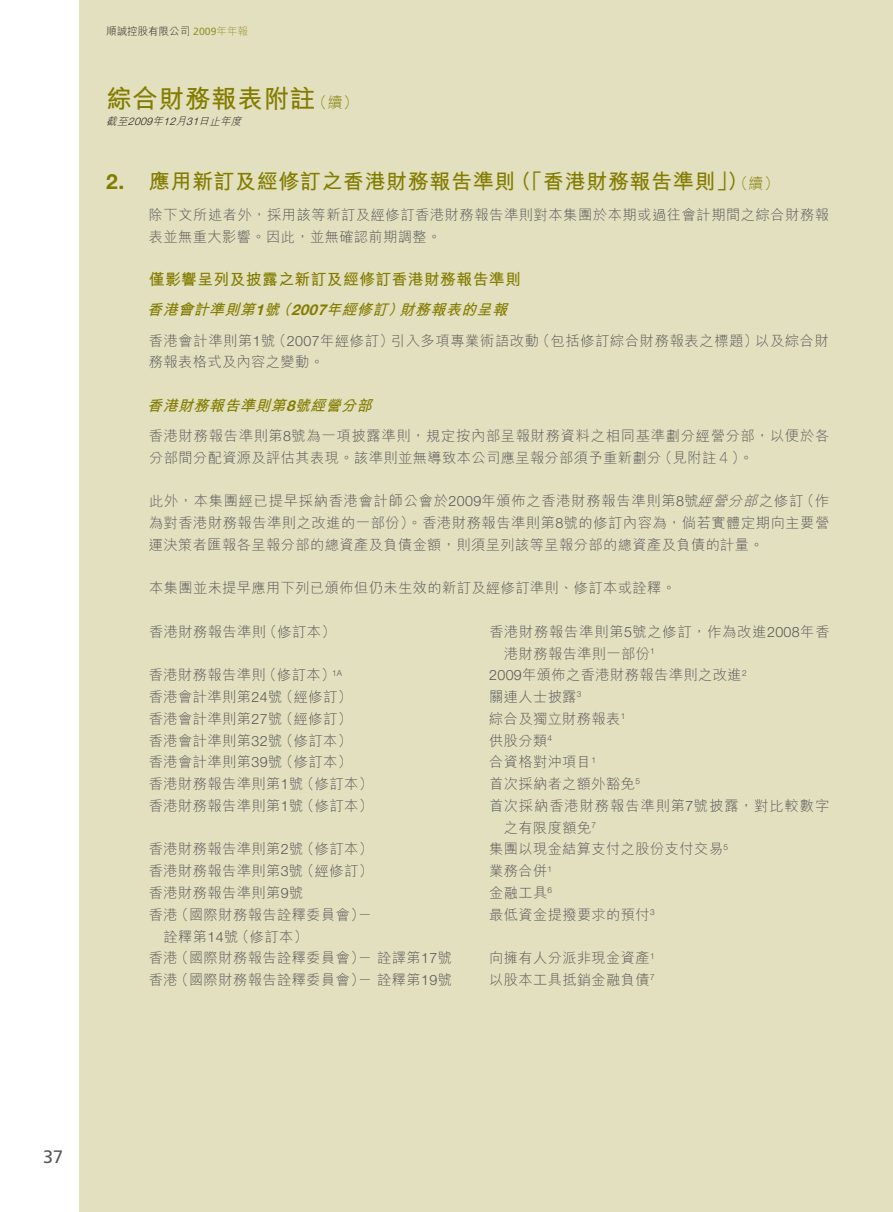
<style>
.page{position:relative;width:893px;height:1212px;background:#fff}
.page>*{position:absolute;margin:0;border:0;box-sizing:border-box;transform-origin:0 0}
.t1{font:700 25.5px "M Hei HK";letter-spacing:.03em;color:#827c00}
.t2{font:700 21px "M Hei HK";letter-spacing:.03em;color:#827c00}
.t3{font:700 21px "Helvetica Neue LT Std";color:#827c00}
.t4{font:18px "Frutiger LT Std";color:#57585a}
.t5{font:700 15.75px "M Hei HK";letter-spacing:.03em;color:#827c00}
.t6{font:italic 700 15px "M Hei HK";color:#827c00}
.t7{font:300 15px "M Hei HK";color:#827c00}
.t8{font:italic 700 15px "Helvetica Neue LT Std";color:#827c00}
.t9{font:300 14.25px/21.8px "M Hei HK";letter-spacing:.03em;color:#57585a}
.t10{font:300 14.25px/21.8px "M Hei HK";letter-spacing:.05em;color:#57585a}
.t11{font:300 14.25px "M Hei HK";letter-spacing:.055em;color:#57585a}
.t12{font:300 14.25px "M Hei HK";letter-spacing:.065em;color:#57585a}
.t13{font:300 10.5px "M Hei HK";color:#231f20}
.t14{font:italic 300 10.5px "M Hei HK";color:#231f20}
.t15{font:italic 300 10.5px "Helvetica Neue LT Std";color:#231f20}
.t16{font:300 8.25px "Helvetica Neue LT Std";color:#57585a}
.s1{font-family:"Frutiger LT Std";font-weight:400;color:#9a9430}
.s2{color:#9a9430}
.s3{font-weight:300;font-size:15px}
.s4{font-family:"Helvetica Neue LT Std"}
.s5{font-style:italic}
</style>
<div class="page">
<div style="left:79px;top:0;width:814px;height:1212px;background:#e3e0bf"></div>
<p class="t13" style="left:106px;top:24px;width:143px">順誠控股有限公司 <span class="s1">2009</span><span class="s2">年年報</span></p>
<h1 class="t1" style="left:106px;top:80px;width:210px">綜合財務報表附註</h1>
<p class="t7" style="left:312px;top:92px;width:47px">（續(</p>
<p class="t14" style="left:199px;top:113px;width:48px">日止年度</p>
<p class="t14" style="left:152px;top:113px;width:16px">年</p>
<p class="t14" style="left:106px;top:113px;width:27px">截至</p>
<p class="t14" style="left:175px;top:113px;width:16px">月</p>
<p class="t15" style="left:128px;top:114px;width:29px">2009</p>
<p class="t15" style="left:163px;top:114px;width:17px">12</p>
<p class="t15" style="left:186px;top:114px;width:17px">31</p>
<h2 class="t3" style="left:106px;top:168px;width:20px">2.</h2>
<h2 class="t2" style="left:149px;top:166px;width:368px">應用新訂及經修訂之香港財務報告準則</h2>
<h2 class="t2" style="left:511px;top:166px;width:239px">（「香港財務報告準則」）<span class="s3">（</span></h2>
<p class="t7" style="left:749px;top:173px;width:32px">續(</p>
<p class="t9" style="left:149px;top:203px;width:682px">除下文所述者外，採用該等新訂及經修訂香港財務報告準則對本集團於本期或過往會計期間之綜合財務報表並無重大影響。因此，並無確認前期調整。</p>
<p class="t5" style="left:149px;top:268px;width:373px">僅影響呈列及披露之新訂及經修訂香港財務報告準則</p>
<p class="t6" style="left:399px;top:299px;width:114px">財務報表的呈報</p>
<p class="t6" style="left:147px;top:299px;width:114px">香港會計準則第</p>
<p class="t6" style="left:326px;top:299px;width:68px">年經修訂</p>
<p class="t6" style="left:276px;top:299px;width:22px">（</p>
<p class="t6" style="left:388px;top:299px;width:22px">）</p>
<p class="t6" style="left:255px;top:299px;width:31px">號<span class="s4">1</span></p>
<p class="t8" style="left:291px;top:301px;width:41px">2007</p>
<p class="t9" style="left:272px;top:329px;width:123px">（<span class="s4">2007</span>年經修訂）</p>
<p class="t9" style="left:536px;top:329px;width:224px">（包括修訂綜合財務報表之標題）</p>
<p class="t9" style="left:149px;top:329px;width:177px">香港會計準則第 號<span class="s4">1<br></span>務報表格式及內容之變動。</p>
<p class="t6" style="left:147px;top:394px;width:231px">香港財務報告準則第號經營分部</p>
<p class="t9" style="left:391px;top:329px;width:150px">引入多項專業術語改動</p>
<p class="t9" style="left:755px;top:329px;width:75px">以及綜合財</p>
<p class="t8" style="left:286px;top:396px;width:15px">8</p>
<p class="t10" style="left:658px;top:424px;width:173px;text-indent:-509px">香港財務報告準則第<span class="s4">8</span>號為一項披露準則，規定按內部呈報財務資料之相同基準劃分經營分部，以便於各（見附註４。(</p>
<p class="t9" style="left:149px;top:446px;width:514px">分部間分配資源及評估其表現。該準則並無導致本公司應呈報分部須予重新劃分</p>
<p class="t9" style="left:149px;top:490px;width:682px">此外，本集團經已提早採納香港會計師公會於<span class="s4">2009</span>年頒佈之香港財務報告準則第<span class="s4">8</span> 號<span class="s5">經營分部</span>之修訂<br>為對香港財務報告準則之改進的一部份）。香港財務報告準則第<span class="s4">8</span>號的修訂內容為，倘若實體定期向主要營運決策者匯報各呈報分部的總資產及負債金額，則須呈列該等呈報分部的總資產及負債的計量。</p>
<p class="t9" style="left:149px;top:577px;width:528px">本集團並未提早應用下列已頒佈但仍未生效的新訂及經修訂準則、修訂本或詮釋。</p>
<p class="t11" style="left:489px;top:622px;width:342px">香港財務報告準則第<span class="s4">5</span>號之修訂，作為改進<span class="s4">2008</span>年香</p>
<p class="t9" style="left:800px;top:490px;width:30px">（作</p>
<p class="t9" style="left:263px;top:620px;width:74px">（修訂本）</p>
<p class="t9" style="left:149px;top:620px;width:118px">香港財務報告準則</p>
<p class="t9" style="left:504px;top:642px;width:148px">港財務報告準則一部份</p>
<p class="t16" style="left:650px;top:646px;width:6px">1</p>
<p class="t9" style="left:262px;top:664px;width:74px">（修訂本）</p>
<p class="t9" style="left:149px;top:664px;width:118px">香港財務報告準則</p>
<p class="t16" style="left:332px;top:668px;width:12px">A1</p>
<p class="t9" style="left:489px;top:664px;width:254px"><span class="s4">2009</span>年頒佈之香港財務報告準則之改進</p>
<p class="t16" style="left:742px;top:668px;width:6px">2</p>
<p class="t9" style="left:279px;top:685px;width:74px">（經修訂）</p>
<p class="t9" style="left:149px;top:685px;width:135px">香港會計準則第<span class="s4">24</span>號</p>
<p class="t9" style="left:489px;top:685px;width:89px">關連人士披露</p>
<p class="t16" style="left:577px;top:689px;width:6px">3</p>
<p class="t9" style="left:279px;top:707px;width:74px">（經修訂）</p>
<p class="t9" style="left:149px;top:707px;width:135px">香港會計準則第<span class="s4">27</span>號</p>
<p class="t9" style="left:489px;top:707px;width:133px">綜合及獨立財務報表</p>
<p class="t16" style="left:621px;top:711px;width:6px">1</p>
<p class="t9" style="left:279px;top:729px;width:74px">（修訂本）</p>
<p class="t9" style="left:149px;top:729px;width:135px">香港會計準則第<span class="s4">32</span>號</p>
<p class="t9" style="left:489px;top:729px;width:60px">供股分類</p>
<p class="t16" style="left:548px;top:733px;width:6px">4</p>
<p class="t9" style="left:279px;top:751px;width:74px">（修訂本）</p>
<p class="t9" style="left:149px;top:751px;width:135px">香港會計準則第<span class="s4">39</span>號</p>
<p class="t9" style="left:489px;top:751px;width:104px">合資格對沖項目</p>
<p class="t16" style="left:591px;top:755px;width:6px">1</p>
<p class="t9" style="left:300px;top:772px;width:74px">（修訂本）</p>
<p class="t9" style="left:149px;top:772px;width:156px">香港財務報告準則第 號<span class="s4">1</span></p>
<p class="t9" style="left:489px;top:772px;width:148px">首次採納者之額外豁免</p>
<p class="t16" style="left:635px;top:776px;width:6px">5</p>
<p class="t9" style="left:300px;top:794px;width:74px">（修訂本）</p>
<p class="t9" style="left:149px;top:794px;width:156px">香港財務報告準則第 號<span class="s4">1</span></p>
<p class="t12" style="left:489px;top:796px;width:342px">首次採納香港財務報告準則第<span class="s4">7</span>號披露，對比較數字</p>
<p class="t9" style="left:504px;top:816px;width:89px">之有限度額免</p>
<p class="t16" style="left:591px;top:820px;width:6px">7</p>
<p class="t9" style="left:300px;top:838px;width:74px">（修訂本）</p>
<p class="t9" style="left:149px;top:838px;width:156px">香港財務報告準則第 號<span class="s4">2</span></p>
<p class="t9" style="left:489px;top:838px;width:235px">集團以現金結算支付之股份支付交易</p>
<p class="t16" style="left:723px;top:842px;width:6px">5</p>
<p class="t9" style="left:300px;top:859px;width:74px">（經修訂）</p>
<p class="t9" style="left:149px;top:859px;width:156px">香港財務報告準則第 號<span class="s4">3</span></p>
<p class="t9" style="left:489px;top:859px;width:60px">業務合併</p>
<p class="t16" style="left:548px;top:863px;width:6px">1</p>
<p class="t9" style="left:175px;top:881px;width:199px;text-indent:-26px">香港財務報告準則第 號<span class="s4">9<br></span>（國際財務報告詮釋委員會－(</p>
<p class="t9" style="left:149px;top:903px;width:30px">香港</p>
<p class="t9" style="left:489px;top:881px;width:60px">金融工具</p>
<p class="t16" style="left:548px;top:885px;width:6px">6</p>
<p class="t9" style="left:489px;top:903px;width:162px">最低資金提撥要求的預付</p>
<p class="t16" style="left:650px;top:907px;width:6px">3</p>
<p class="t9" style="left:235px;top:925px;width:74px">（修訂本(</p>
<p class="t9" style="left:164px;top:925px;width:76px">詮釋第<span class="s4">14</span>號</p>
<p class="t9" style="left:175px;top:946px;width:279px">（國際財務報告詮釋委員會－） 詮譯第<span class="s4">17</span>號</p>
<p class="t9" style="left:149px;top:946px;width:30px">香港</p>
<p class="t9" style="left:489px;top:946px;width:162px">向擁有人分派非現金資產</p>
<p class="t16" style="left:650px;top:950px;width:6px">1</p>
<p class="t9" style="left:175px;top:968px;width:279px">（國際財務報告詮釋委員會－） 詮釋第<span class="s4">19</span>號</p>
<p class="t9" style="left:149px;top:968px;width:30px">香港</p>
<p class="t9" style="left:489px;top:968px;width:162px">以股本工具抵銷金融負債</p>
<p class="t16" style="left:650px;top:972px;width:6px">7</p>
<p class="t4" style="left:43px;top:1146px;width:22px">37</p>
</div>
